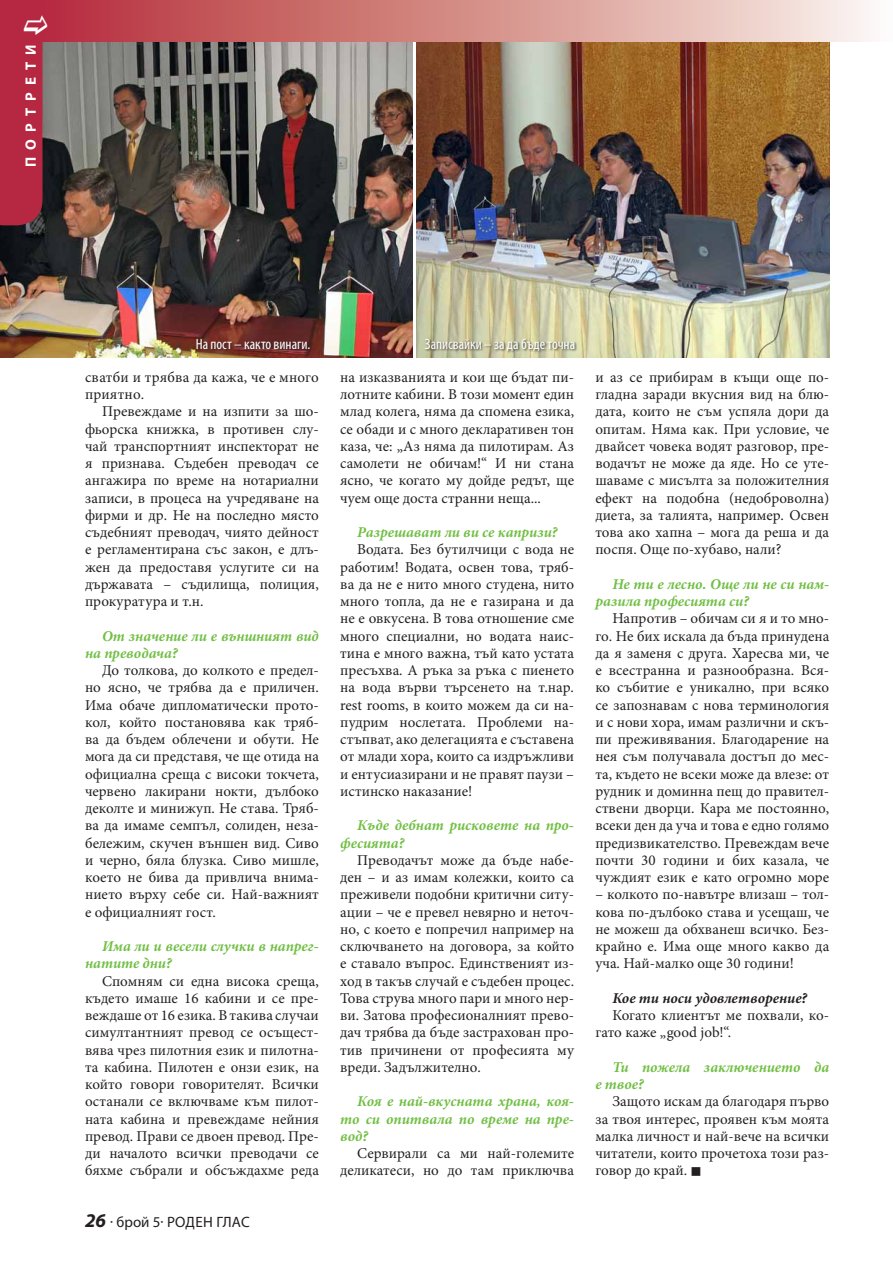
<style>
.page{position:relative;width:893px;height:1263px;background:#fff}
.page>*{position:absolute;margin:0;border:0;box-sizing:border-box;transform-origin:0 0}
.t1{font:15px/17.2px "Minion Pro";color:#231f20;text-align:justify}
.t2{font:italic 700 15px/17.2px "Minion Pro";color:#71bf44}
.t3{font:condensed 15px "Myriad Pro";color:#fff}
.t4{font:italic 700 15px "Minion Pro";color:#231f20}
.t5{font:15px "Myriad Pro";letter-spacing:.005em;color:#231f20}
.t6{font:700 15px "Myriad Pro";letter-spacing:.475em;color:#fff}
.s1{font-weight:700;font-style:italic;font-size:19.5px}
</style>
<div class="page">
<img style="left:0;top:42px;width:412px;height:315px">
<img style="left:416px;top:42px;width:413px;height:315px">
<div style="left:196px;top:338px;width:117px;height:14px;background:#231f20;opacity:.75"></div>
<div style="left:425px;top:338px;width:153px;height:16px;background:#231f20;opacity:.75"></div>
<svg style="left:47px;top:0;width:823px;height:42px;background:#d58d8b"></svg>
<svg style="left:0;top:0;width:47px;height:225px;background:#ac2b41"></svg>
<p class="t6" style="left:21px;top:167px;width:124px;rotate:-90deg">Портрети</p>
<p class="t3" style="left:196px;top:335px;width:116px">На пост – както винаги.</p>
<p class="t3" style="left:425px;top:335px;width:152px">Записвайки – за да бъде точна</p>
<p class="t1" style="left:85px;top:368px;width:235px">сватби и трябва да кажа, че е много приятно.</p>
<p class="t1" style="left:85px;top:403px;width:235px;text-indent:17px">Превеждаме и на изпити за шо&shy;фьорска книжка, в противен слу&shy;чай транспортният инспекторат не я признава. Съдебен преводач се ангажира по време на нотариални записи, в процеса на учредяване на фирми и др. Не на последно място съдебният преводач, чиято дейност е регламентирана със закон, е длъ&shy;жен да предоставя услугите си на държавата – съдилища, полиция, прокуратура и т.н.</p>
<p class="t2" style="left:85px;top:627px;width:235px;text-indent:17px">От значение ли е външният вид на преводача?</p>
<p class="t1" style="left:85px;top:662px;width:235px;text-indent:17px">До толкова, до колкото е предел&shy;но ясно, че трябва да е приличен.<br>Има обаче дипломатически прото&shy;кол, който постановява как тряб&shy;ва да бъдем облечени и обути. Не мога да си представя, че ще отида на официална среща с високи токчета, червено лакирани нокти, дълбоко деколте и минижуп. Не става. Тряб&shy;ва да имаме семпъл, солиден, неза&shy;бележим, скучен външен вид. Сиво и черно, бяла блузка. Сиво мишле, което не бива да привлича внима&shy;нието върху себе си. Най-важният е официалният гост.</p>
<p class="t2" style="left:85px;top:937px;width:235px;text-indent:17px">Има ли и весели случки в напрег&shy;натите дни?</p>
<p class="t1" style="left:85px;top:972px;width:235px;text-indent:17px">Спомням си една висока среща, където имаше 16 кабини и се пре&shy;веждаше от 16 езика. В такива случаи симултантният превод се осъщест&shy;вява чрез пилотния език и пилотна&shy;та кабина. Пилотен е онзи език, на който говори говорителят. Всички останали се включваме към пилот&shy;ната кабина и превеждаме нейния превод. Прави се двоен превод. Пре&shy;ди началото всички преводачи се бяхме събрали и обсъждахме реда</p>
<p class="t5" style="left:85px;top:1212px;width:166px"><span class="s1">26</span> · брой 5· Роден Глас</p>
<p class="t1" style="left:340px;top:368px;width:235px">на изказванията и кои ще бъдат пи&shy;лотните кабини. В този момент един млад колега, няма да спомена езика, се обади и с много декларативен тон каза, че: „Аз няма да пилотирам. Аз самолети не обичам!“ И ни стана ясно, че когато му дойде редът, ще чуем още доста странни неща...</p>
<p class="t2" style="left:357px;top:523px;width:202px">Разрешават ли ви се капризи?</p>
<p class="t1" style="left:340px;top:541px;width:235px;text-indent:17px">Водата. Без бутилчици с вода не работим! Водата, освен това, тряб&shy;ва да не е нито много студена, нито много топла, да не е газирана и да не е овкусена. В това отношение сме много специални, но водата наис&shy;тина е много важна, тъй като устата пресъхва. А ръка за ръка с пиенето на вода върви търсенето на т.нар. rest rooms, в които можем да си на&shy;пудрим нослетата. Проблеми на&shy;стъпват, ако делегацията е съставена от млади хора, които са издръжливи и ентусиазирани и не правят паузи – истинско наказание!</p>
<p class="t2" style="left:340px;top:817px;width:235px;text-indent:17px">Къде дебнат рисковете на про&shy;фесията?</p>
<p class="t1" style="left:340px;top:851px;width:235px;text-indent:17px">Преводачът може да бъде набе&shy;ден – и аз имам колежки, които са преживели подобни критични ситу&shy;ации – че е превел невярно и неточ&shy;но, с което е попречил например на сключването на договора, за който е ставало въпрос. Единственият из&shy;ход в такъв случай е съдебен процес.<br>Това струва много пари и много нер&shy;ви. Затова професионалният прево&shy;дач трябва да бъде застрахован про&shy;тив причинени от професията му вреди. Задължително.</p>
<p class="t2" style="left:340px;top:1093px;width:235px;text-align:justify;text-indent:17px">Коя е най-вкусната храна, коя&shy;то си опитвала по време на пре&shy;вод?</p>
<p class="t1" style="left:340px;top:1145px;width:235px;text-align:right">Сервирали са ми най-големите деликатеси, но до там приключва</p>
<p class="t1" style="left:595px;top:368px;width:235px">и аз се прибирам в къщи още по&shy;гладна заради вкусния вид на блю&shy;дата, които не съм успяла дори да опитам. Няма как. При условие, че двайсет човека водят разговор, пре&shy;водачът не може да яде. Но се уте&shy;шаваме с мисълта за положителния ефект на подобна (недоброволна) диета, за талията, например. Освен това ако хапна – мога да реша и да поспя. Още по-хубаво, нали?</p>
<p class="t2" style="left:595px;top:575px;width:235px;text-indent:17px">Не ти е лесно. Още ли не си нам&shy;разила професията си?</p>
<p class="t1" style="left:595px;top:610px;width:235px;text-indent:17px">Напротив – обичам си я и то мно&shy;го. Не бих искала да бъда принудена да я заменя с друга. Харесва ми, че е всестранна и разнообразна. Вся&shy;ко събитие е уникално, при всяко се запознавам с нова терминология и с нови хора, имам различни и скъ&shy;пи преживявания. Благодарение на нея съм получавала достъп до мес&shy;та, където не всеки може да влезе: от рудник и доминна пещ до правител&shy;ствени дворци. Кара ме постоянно, всеки ден да уча и това е едно голямо предизвикателство. Превеждам вече почти 30 години и бих казала, че чуждият език е като огромно море</p>
<p class="t1" style="left:595px;top:886px;width:235px">– колкото по-навътре влизаш – тол&shy;кова по-дълбоко става и усещаш, че не можеш да обхванеш всичко. Без&shy;крайно е. Има още много какво да уча. Най-малко още 30 години!</p>
<p class="t4" style="left:612px;top:987px;width:196px">Кое ти носи удовлетворение?</p>
<p class="t1" style="left:595px;top:1007px;width:235px;text-indent:17px">Когато клиентът ме похвали, ко&shy;гато каже „good job!“.</p>
<p class="t2" style="left:595px;top:1058px;width:235px;text-indent:17px">Ти пожела заключението да е твое?</p>
<p class="t1" style="left:595px;top:1093px;width:235px;text-indent:17px">Защото искам да благодаря първо за твоя интерес, проявен към моята малка личност и най-вече на всички читатели, които прочетоха този раз&shy;говор до край. ■</p>
</div>
